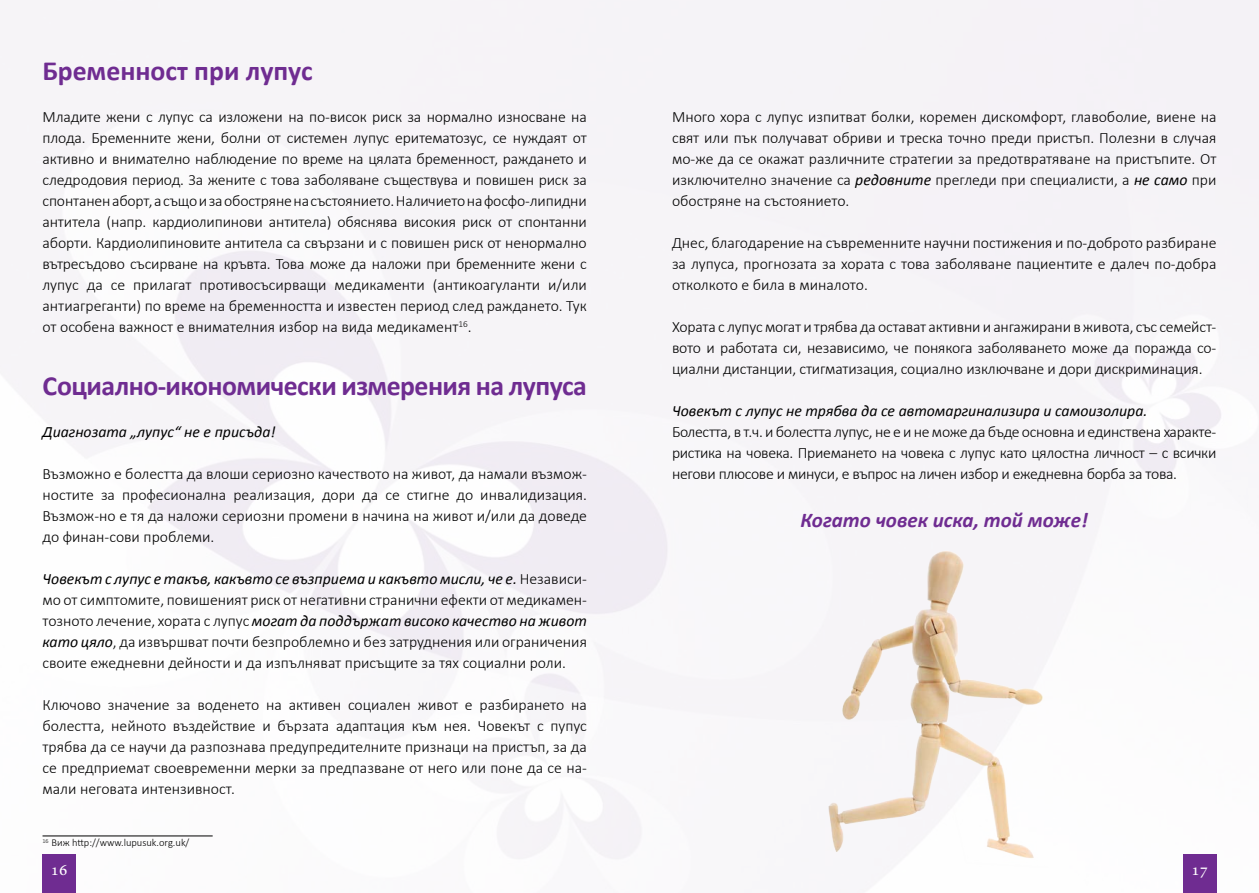
<style>
.page{position:relative;width:1259px;height:893px;background:#fff}
.page>*{position:absolute;margin:0;border:0;box-sizing:border-box;transform-origin:0 0}
.t1{font:700 27.75px "Calibri";letter-spacing:-.02em;color:#6f2c91}
.t2{font:700 27.75px "Calibri";color:#6f2c91}
.t3{font:italic 700 21px "Calibri";color:#6f2c91}
.t4{font:16.5px "Adobe Hebrew";color:#fff}
.t5{font:300 15.75px/21px "Calibri";color:#000;text-align:justify}
.t6{font:italic 15.75px "Calibri";color:#000}
.t7{font:300 10.5px "Calibri";color:#000}
.s1{font-weight:400;font-style:italic}
</style>
<div class="page">
<img style="left:0;top:0;width:1259px;height:893px">
<div style="left:1183px;top:855px;width:33px;height:38px;background:#6f2c91"></div>
<div style="left:43px;top:855px;width:33px;height:38px;background:#6f2c91"></div>
<img style="left:822px;top:541px;width:226px;height:326px">
<hr style="left:43px;top:835px;width:170px;height:1px;background:#000">
<h1 class="t2" style="left:43px;top:53px;width:272px">Бременност при лупус</h1>
<p class="t5" style="left:43px;top:106px;width:546px">Младите жени с лупус са изложени на по-висок риск за нормално износване на плода. Бременните жени, болни от системен лупус еритематозус, се нуждаят от активно и внимателно наблюдение по време на цялата бременност, раждането и следродовия период. За жените с това заболяване съществува и повишен риск за спонтанен аборт, а също и за обостряне на състоянието. Наличието на фосфо-липидни антитела (напр. кардиолипинови антитела) обяснява високия риск от спонтанни аборти. Кардиолипиновите антитела са свързани и с повишен риск от ненормално вътресъдово съсирване на кръвта. Това може да наложи при бременните жени с лупус да се прилагат противосъсирващи медикаменти (антикоагуланти и/или антиагреганти) по време на бременността и известен период след раждането. Тук от особена важност е внимателния избор на вида медикамент<sup>16</sup>.</p>
<h1 class="t1" style="left:43px;top:368px;width:546px">Социално-икономически измерения на лупуса</h1>
<p class="t6" style="left:43px;top:421px;width:235px">Диагнозата „лупус“ не е присъда!</p>
<p class="t5" style="left:43px;top:463px;width:546px">Възможно е болестта да влоши сериозно качеството на живот, да намали възмож&shy;ностите за професионална реализация, дори да се стигне до инвалидизация.<br>Възмож-но е тя да наложи сериозни промени в начина на живот и/или да доведе до финан-сови проблеми.</p>
<p class="t5" style="left:43px;top:568px;width:546px"><span class="s1">Човекът с лупус е такъв, какъвто се възприема и какъвто мисли, че е.</span> Независи&shy;мо от симптомите, повишеният риск от негативни странични ефекти от медикамен&shy;тозното лечение, хората с лупус <span class="s1">могат да поддържат високо качество на живот като цяло</span>, да извършват почти безпроблемно и без затруднения или ограничения своите ежедневни дейности и да изпълняват присъщите за тях социални роли.</p>
<p class="t5" style="left:43px;top:694px;width:546px">Ключово значение за воденето на активен социален живот е разбирането на болестта, нейното въздействие и бързата адаптация към нея. Човекът с пупус трябва да се научи да разпознава предупредителните признаци на пристъп, за да се предприемат своевременни мерки за предпазване от него или поне да се на&shy;мали неговата интензивност.</p>
<p class="t7" style="left:43px;top:836px;width:148px"><sup>16</sup> Виж http://www.lupusuk.org.uk/</p>
<p class="t5" style="left:672px;top:106px;width:546px">Много хора с лупус изпитват болки, коремен дискомфорт, главоболие, виене на свят или пък получават обриви и треска точно преди пристъп. Полезни в случая мо-же да се окажат различните стратегии за предотвратяване на пристъпите. От изключително значение са <span class="s1">редовните</span> прегледи при специалисти, а <span class="s1">не само</span> при обостряне на състоянието.</p>
<p class="t5" style="left:672px;top:232px;width:546px">Днес, благодарение на съвременните научни постижения и по-доброто разбиране за лупуса, прогнозата за хората с това заболяване пациентите е далеч по-добра отколкото е била в миналото.</p>
<p class="t5" style="left:672px;top:316px;width:546px">Хората с лупус могат и трябва да остават активни и ангажирани в живота, със семейст&shy;вото и работата си, независимо, че понякога заболяването може да поражда со&shy;циални дистанции, стигматизация, социално изключване и дори дискриминация.</p>
<p class="t6" style="left:672px;top:400px;width:477px">Човекът с лупус не трябва да се автомаргинализира и самоизолира.</p>
<p class="t5" style="left:672px;top:421px;width:546px">Болестта, в т.ч. и болестта лупус, не е и не може да бъде основна и единствена характе&shy;ристика на човека. Приемането на човека с лупус като цялостна личност – с всички негови плюсове и минуси, е въпрос на личен избор и ежедневна борба за това.</p>
<h2 class="t3" style="left:800px;top:507px;width:289px">Когато човек иска, той може!</h2>
<p class="t4" style="left:51px;top:860px;width:18px">16</p>
<p class="t4" style="left:1191px;top:860px;width:18px">17</p>
</div>
